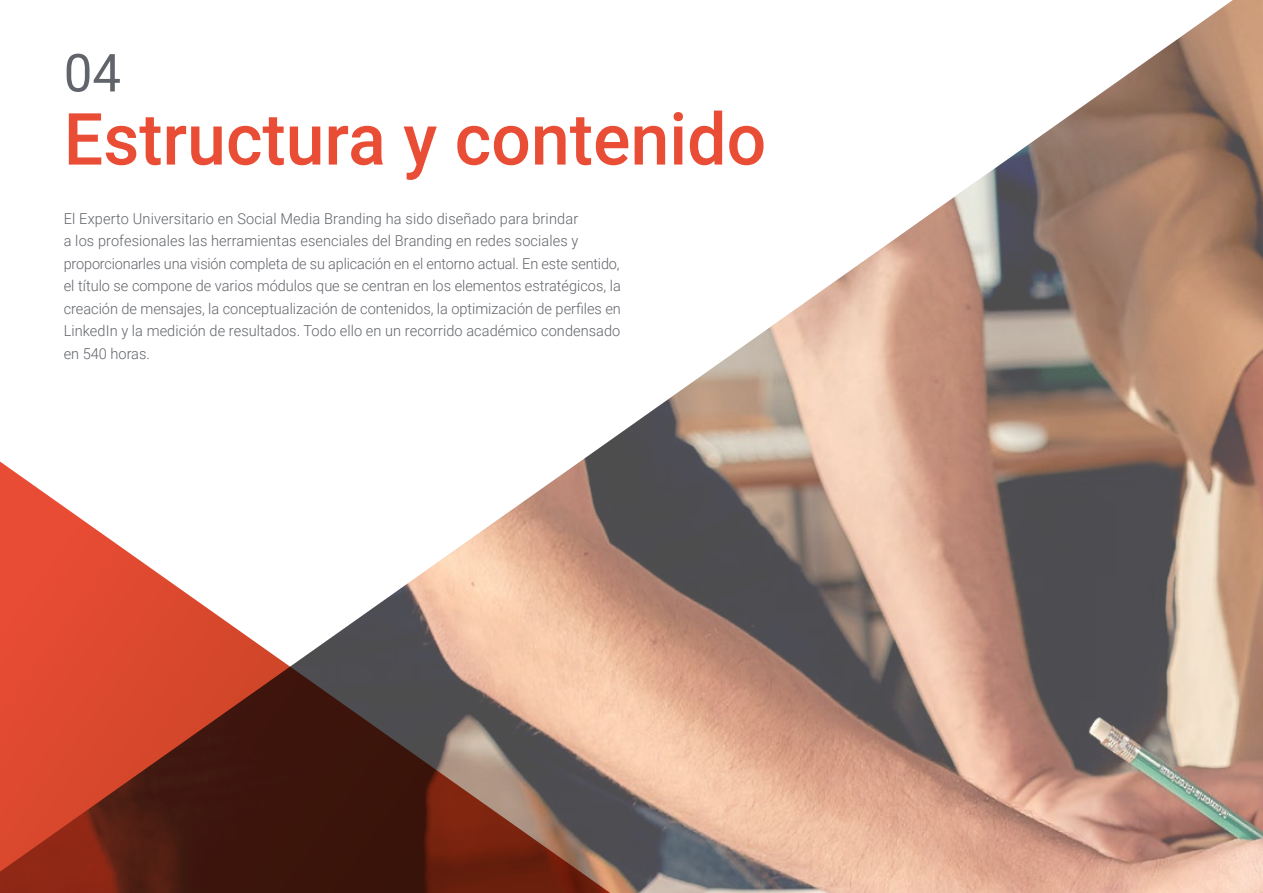
<style>
.page{position:relative;width:1263px;height:893px;background:#fff}
.page>*{position:absolute;margin:0;border:0;box-sizing:border-box;transform-origin:0 0}
.t1{font:500 72px "Roboto";color:#e94d35}
.t2{font:52.5px "Roboto";color:#61646a}
.t3{font:300 15px/22.5px "Roboto";color:#61646a}
</style>
<div class="page">
<img style="left:602px;top:0;width:661px;height:893px">
<svg style="left:0;top:446px;width:640px;height:447px"></svg>
<h2 class="t2" style="left:64px;top:36px;width:59px">04</h2>
<h1 class="t1" style="left:64px;top:89px;width:704px">Estructura y contenido</h1>
<p class="t3" style="left:64px;top:207px;width:558px">El Experto Universitario en Social Media Branding ha sido diseñado para brindar<br>a los profesionales las herramientas esenciales del Branding en redes sociales y proporcionarles una visión completa de su aplicación en el entorno actual. En este sentido, el título se compone de varios módulos que se centran en los elementos estratégicos, la creación de mensajes, la conceptualización de contenidos, la optimización de perfiles en LinkedIn y la medición de resultados. Todo ello en un recorrido académico condensado en 540 horas.</p>
</div>
